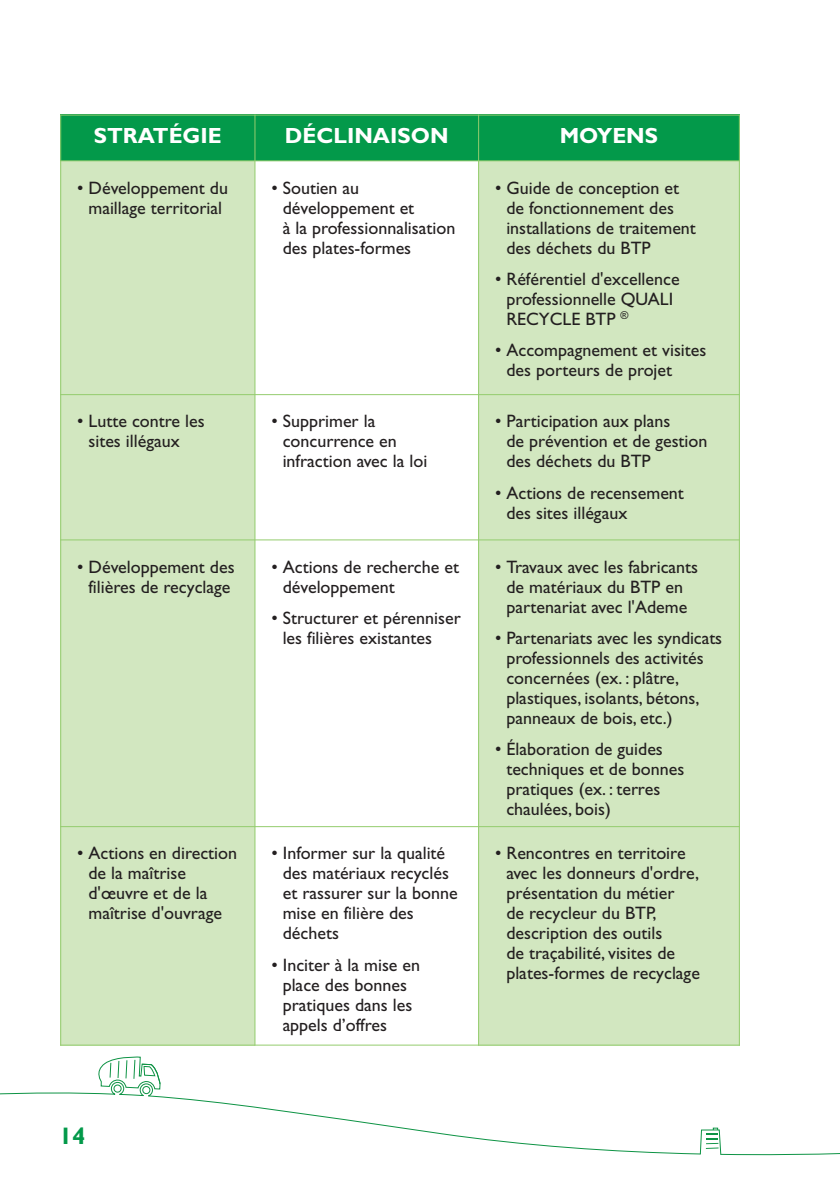
<style>
.page{position:relative;width:840px;height:1192px;background:#fff}
.page>*{position:absolute;margin:0;border:0;box-sizing:border-box;transform-origin:0 0}
.t1{font:700 24px "Gill Sans";color:#03994a}
.t2{font:700 22px "Gill Sans";color:#fff}
.t3{font:18px/20px "Gill Sans";color:#231f20}
</style>
<div class="page">
<svg style="left:0;top:1090px;width:699px;height:65px"></svg>
<svg style="left:699px;top:1127px;width:141px;height:28px"></svg>
<svg style="left:94px;top:1045px;width:67px;height:45px"></svg>
<div style="left:59px;top:1129px;width:95px;height:60px;background:#fff"></div>
<div style="left:60px;top:115px;width:195px;height:46px;background:#03994a"></div>
<div style="left:255px;top:115px;width:224px;height:46px;background:#03994a"></div>
<div style="left:479px;top:115px;width:261px;height:46px;background:#03994a"></div>
<div style="left:60px;top:161px;width:195px;height:233px;background:#d2e7c0"></div>
<div style="left:479px;top:161px;width:261px;height:233px;background:#d2e7c0"></div>
<div style="left:60px;top:394px;width:195px;height:146px;background:#d2e7c0"></div>
<div style="left:479px;top:394px;width:261px;height:146px;background:#d2e7c0"></div>
<div style="left:60px;top:540px;width:195px;height:286px;background:#d2e7c0"></div>
<div style="left:479px;top:540px;width:261px;height:286px;background:#d2e7c0"></div>
<div style="left:60px;top:826px;width:195px;height:219px;background:#d2e7c0"></div>
<div style="left:479px;top:826px;width:261px;height:219px;background:#d2e7c0"></div>
<hr style="left:60px;top:115px;width:1px;height:930px;background:#94cc6e">
<hr style="left:254px;top:115px;width:1px;height:930px;background:#94cc6e">
<hr style="left:478px;top:115px;width:1px;height:930px;background:#94cc6e">
<hr style="left:739px;top:115px;width:1px;height:930px;background:#94cc6e">
<hr style="left:60px;top:115px;width:680px;height:1px;background:#94cc6e">
<hr style="left:60px;top:160px;width:680px;height:1px;background:#94cc6e">
<hr style="left:60px;top:394px;width:680px;height:1px;background:#94cc6e">
<hr style="left:60px;top:539px;width:680px;height:1px;background:#94cc6e">
<hr style="left:60px;top:826px;width:680px;height:1px;background:#94cc6e">
<hr style="left:60px;top:1044px;width:680px;height:1px;background:#94cc6e">
<p class="t2" style="left:94px;top:128px;width:129px">STRATÉGIE</p>
<p class="t2" style="left:285px;top:128px;width:165px">DÉCLINAISON</p>
<p class="t2" style="left:560px;top:128px;width:100px">MOYENS</p>
<p class="t3" style="left:77px;top:179px;width:152px;text-align:center">• Développement du maillage territorial</p>
<p class="t3" style="left:283px;top:179px;width:174px;text-indent:-11px">• Soutien au développement et<br>à la professionnalisation des plates-formes</p>
<p class="t3" style="left:506px;top:179px;width:191px;text-indent:-11px">• Guide de conception et de fonctionnement des installations de traitement des déchets du BTP</p>
<p class="t3" style="left:506px;top:271px;width:175px;text-indent:-11px">• Référentiel d'excellence professionnelle QUALI<br>RECYCLE BTP <sup>®</sup></p>
<p class="t3" style="left:506px;top:342px;width:202px;text-indent:-11px">• Accompagnement et visites des porteurs de projet</p>
<p class="t3" style="left:88px;top:413px;width:118px;text-indent:-11px">• Lutte contre les sites illégaux</p>
<p class="t3" style="left:283px;top:413px;width:146px;text-indent:-11px">• Supprimer la concurrence en infraction avec la loi</p>
<p class="t3" style="left:506px;top:413px;width:203px;text-indent:-11px">• Participation aux plans<br>de prévention et de gestion des déchets du BTP</p>
<p class="t3" style="left:506px;top:485px;width:179px;text-indent:-11px">• Actions de recensement des sites illégaux</p>
<p class="t3" style="left:77px;top:558px;width:159px;text-align:center">• Développement des filières de recyclage</p>
<p class="t3" style="left:283px;top:558px;width:178px;text-indent:-11px">• Actions de recherche et développement</p>
<p class="t3" style="left:283px;top:610px;width:180px;text-indent:-11px">• Structurer et pérenniser les filières existantes</p>
<p class="t3" style="left:495px;top:558px;width:205px;text-align:center">• Travaux avec les fabricants de matériaux du BTP en partenariat avec l'Ademe</p>
<p class="t3" style="left:506px;top:630px;width:217px;text-indent:-11px">• Partenariats avec les syndicats professionnels des activités concernées (ex. : plâtre, plastiques, isolants, bétons, panneaux de bois, etc.)</p>
<p class="t3" style="left:506px;top:741px;width:179px;text-indent:-11px">• Élaboration de guides techniques et de bonnes pratiques (ex. : terres chaulées, bois)</p>
<p class="t3" style="left:88px;top:845px;width:150px;text-indent:-11px">• Actions en direction de la maîtrise d'œuvre et de la maîtrise d'ouvrage</p>
<p class="t3" style="left:283px;top:845px;width:177px;text-indent:-11px">• Informer sur la qualité des matériaux recyclés et rassurer sur la bonne mise en filière des déchets</p>
<p class="t3" style="left:283px;top:956px;width:139px;text-indent:-11px">• Inciter à la mise en place des bonnes pratiques dans les appels d’offres</p>
<h1 class="t1" style="left:59px;top:1127px;width:28px">14</h1>
<p class="t3" style="left:506px;top:845px;width:195px;text-indent:-11px">• Rencontres en territoire avec les donneurs d'ordre, présentation du métier<br>de recycleur du BTP, description des outils<br>de traçabilité, visites de plates-formes de recyclage</p>
</div>
